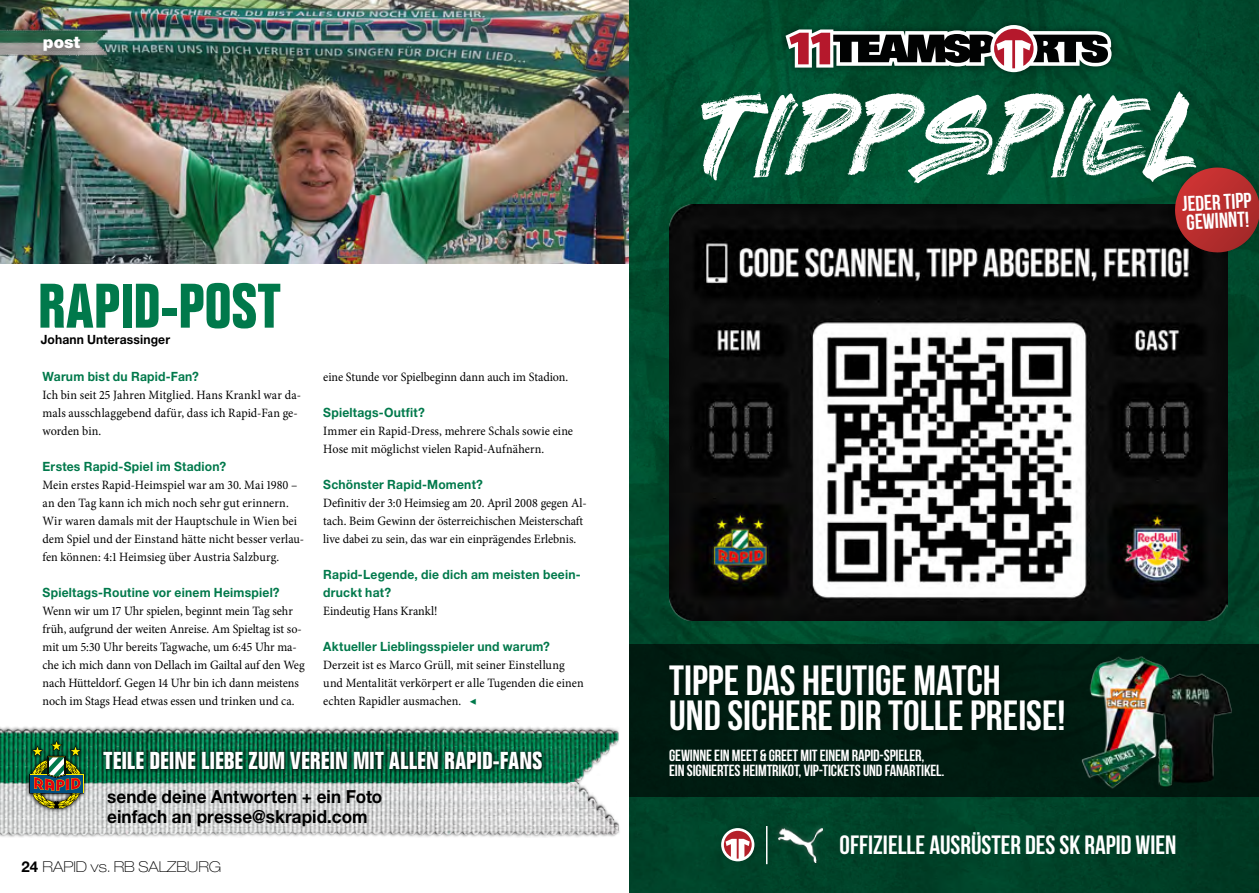
<style>
.page{position:relative;width:1259px;height:893px;background:#fff}
.page>*{position:absolute;margin:0;border:0;box-sizing:border-box;transform-origin:0 0}
.t1{font:700 condensed 61.5px "Folio Std";color:#00794b}
.t2{font:700 42px/35.5px "Bebas Neue";color:#fff}
.t3{font:700 26.4px "Bebas Neue";color:#fff}
.t4{font:700 condensed 24px "Folio Std";color:#fff}
.t5{font:700 21.45px "Bebas Neue";color:#fff}
.t6{font:700 21.3px "Bebas Neue";color:#fff}
.t7{font:700 18px/19.5px "Helvetica Neue LT Pro";letter-spacing:.005em;color:#000;scale:.95 1}
.t8{font:900 16.5px "Helvetica Neue LT Pro";color:#fff}
.t9{font:700 16.05px/15px "Bebas Neue";letter-spacing:-.01em;color:#fff}
.t10{font:100 expanded 15px "Helvetica Neue LT Pro";color:#000}
.t11{font:12.75px/18px "Minion Pro";letter-spacing:-.005em;color:#000;scale:.95 1}
.t12{font:700 12.75px/18px "Helvetica Neue LT Pro";letter-spacing:.02em;color:#00794b;scale:.95 1}
.t13{font:700 12.75px "Helvetica Neue LT Pro";letter-spacing:.01em;color:#000;scale:.95 1}
.s1{color:#00794b}
.s2{font-weight:700;font-stretch:normal}
</style>
<div class="page">
<img style="left:0;top:0;width:629px;height:264px">
<img style="left:0;top:726px;width:620px;height:112px">
<svg style="left:26px;top:736px;width:62px;height:4px"></svg>
<svg style="left:0;top:740px;width:617px;height:93px;background:#789b8c"></svg>
<img style="left:0;top:28px;width:110px;height:29px">
<div style="left:37px;top:30px;width:56px;height:33px;background:#000;opacity:.48"></div>
<img style="left:629px;top:0;width:630px;height:893px">
<svg style="left:701px;top:91px;width:495px;height:92px"></svg>
<div style="left:778px;top:17px;width:341px;height:63px;background:#000;opacity:.5"></div>
<svg style="left:785px;top:25px;width:326px;height:47px"></svg>
<div style="left:772px;top:822px;width:56px;height:46px;background:#00442a"></div>
<img style="left:778px;top:828px;width:44px;height:34px">
<div style="left:760px;top:820px;width:14px;height:50px;background:#000;opacity:.2"></div>
<hr style="left:766px;top:826px;width:1px;height:38px;background:#fff">
<div style="left:715px;top:822px;width:45px;height:45px;background:#004329"></div>
<svg style="left:721px;top:828px;width:33px;height:33px"></svg>
<svg style="left:724px;top:831px;width:27px;height:28px"></svg>
<img style="left:669px;top:205px;width:559px;height:415px">
<div style="left:629px;top:644px;width:630px;height:153px;background:#001b10"></div>
<img style="left:1081px;top:656px;width:151px;height:133px">
<svg style="left:1164px;top:157px;width:95px;height:105px;background:#763a33"></svg>
<p class="t8" style="left:43px;top:32px;width:39px">post</p>
<h1 class="t1" style="left:38px;top:272px;width:244px">RAPID-POST</h1>
<p class="t13" style="left:41px;top:331px;width:138px">Johann Unterassinger</p>
<p class="t12" style="left:43px;top:367px;width:166px">Warum bist du Rapid-Fan?</p>
<p class="t11" style="left:43px;top:385px;width:273px">Ich bin seit 25 Jahren Mitglied. Hans Krankl war da&shy;mals ausschlaggebend dafür, dass ich Rapid-Fan ge&shy;worden bin.</p>
<p class="t12" style="left:43px;top:457px;width:195px">Erstes Rapid-Spiel im Stadion?</p>
<p class="t11" style="left:43px;top:475px;width:277px">Mein erstes Rapid-Heimspiel war am 30. Mai 1980 – an den Tag kann ich mich noch sehr gut erinnern.<br>Wir waren damals mit der Hauptschule in Wien bei dem Spiel und der Einstand hätte nicht besser verlau&shy;fen können: 4:1 Heimsieg über Austria Salzburg.</p>
<p class="t12" style="left:43px;top:583px;width:251px">Spieltags-Routine vor einem Heimspiel?</p>
<p class="t11" style="left:43px;top:601px;width:277px">Wenn wir um 17 Uhr spielen, beginnt mein Tag sehr früh, aufgrund der weiten Anreise. Am Spieltag ist so&shy;mit um 5:30 Uhr bereits Tagwache, um 6:45 Uhr ma&shy;che ich mich dann von Dellach im Gailtal auf den Weg nach Hütteldorf. Gegen 14 Uhr bin ich dann meistens noch im Stags Head etwas essen und trinken und ca.</p>
<p class="t11" style="left:323px;top:367px;width:259px">eine Stunde vor Spielbeginn dann auch im Stadion.</p>
<p class="t12" style="left:323px;top:403px;width:108px">Spieltags-Outfit?</p>
<p class="t11" style="left:323px;top:421px;width:264px">Immer ein Rapid-Dress, mehrere Schals sowie eine<br>Hose mit möglichst vielen Rapid-Aufnähern.</p>
<p class="t12" style="left:323px;top:475px;width:170px">Schönster Rapid-Moment?</p>
<p class="t11" style="left:323px;top:493px;width:279px">Definitiv der 3:0 Heimsieg am 20. April 2008 gegen Al&shy;tach. Beim Gewinn der österreichischen Meisterschaft live dabei zu sein, das war ein einprägendes Erlebnis.</p>
<p class="t12" style="left:323px;top:565px;width:272px">Rapid-Legende, die dich am meisten beein&shy;druckt hat?</p>
<p class="t11" style="left:323px;top:601px;width:122px">Eindeutig Hans Krankl!</p>
<p class="t12" style="left:323px;top:637px;width:240px">Aktueller Lieblingsspieler und warum?</p>
<p class="t11" style="left:323px;top:655px;width:276px">Derzeit ist es Marco Grüll, mit seiner Einstellung und Mentalität verkörpert er alle Tugenden die einen echten Rapidler ausmachen. <span class="s1">◀</span></p>
<h3 class="t4" style="left:104px;top:747px;width:440px">TEILE DEINE LIEBE ZUM VEREIN MIT ALLEN RAPID-FANS</h3>
<h3 class="t7" style="left:107px;top:786px;width:291px">sende deine Antworten + ein Foto einfach an presse@skrapid.com</h3>
<p class="t10" style="left:22px;top:857px;width:201px"><span class="s2">24</span> RAPID vs. RB SALZBURG</p>
<h3 class="t6" style="left:1181px;top:192px;width:71px;rotate:-3deg">JEDER TIPP</h3>
<h3 class="t5" style="left:1186px;top:210px;width:64px;rotate:-3deg">GEWINNT!</h3>
<h2 class="t2" style="left:669px;top:662px;width:398px">TIPPE DAS HEUTIGE MATCH<br>UND SICHERE DIR TOLLE PREISE!</h2>
<p class="t9" style="left:669px;top:748px;width:277px">GEWINNE EIN MEET &amp; GREET MIT EINEM RAPID-SPIELER,<br>EIN SIGNIERTES HEIMTRIKOT, VIP-TICKETS UND FANARTIKEL.</p>
<h3 class="t3" style="left:839px;top:830px;width:338px">OFFIZIELLE AUSRÜSTER DES SK RAPID WIEN</h3>
</div>
